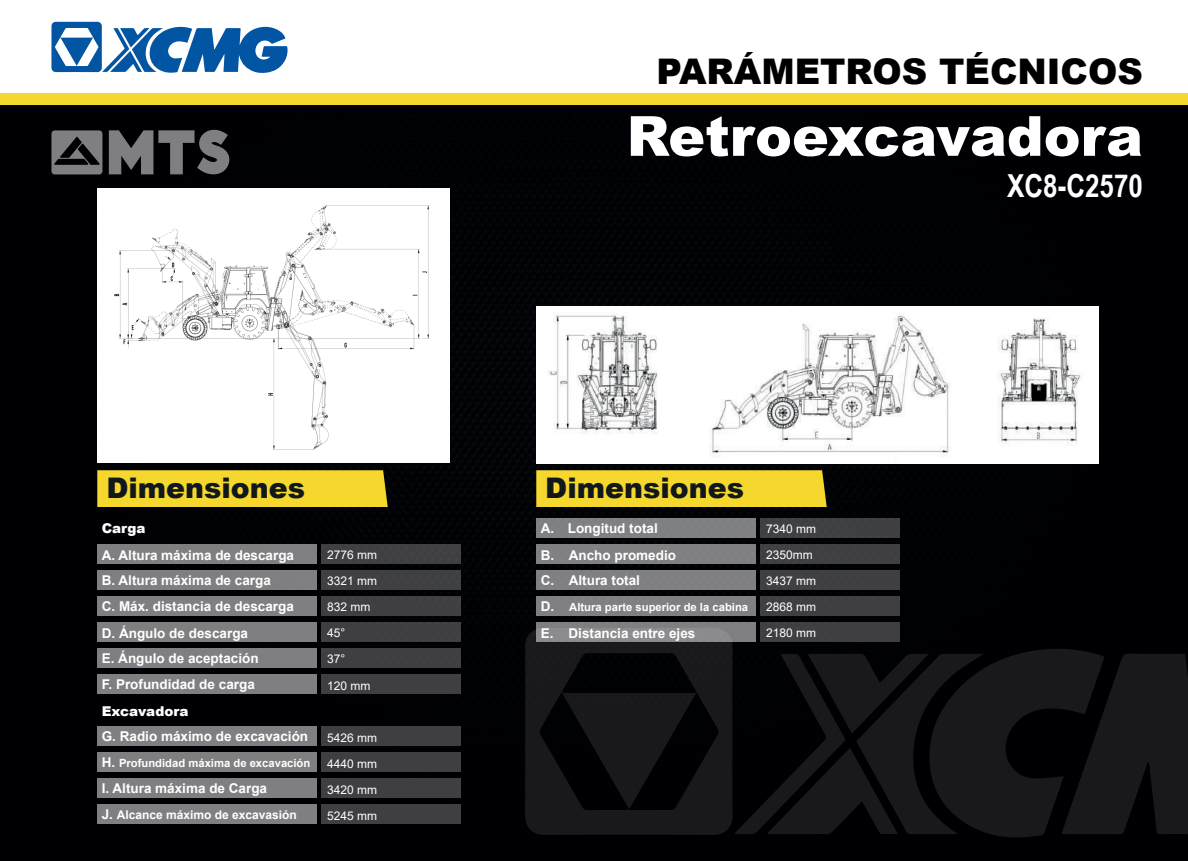
<style>
.page{position:relative;width:1188px;height:861px;background:#fff}
.page>*{position:absolute;margin:0;border:0;box-sizing:border-box;transform-origin:0 0}
.t1{font:900 55.2px "Arial";color:#fff}
.t2{font:900 35.25px "Arial";color:#000002}
.t3{font:700 31.65px "Arial Narrow";color:#fff}
.t4{font:900 28.35px "Arial";color:#11181b}
.t5{font:700 13.5px/26px "Arial";color:#fff}
.t6{font:900 13.5px "Arial";color:#fff}
.t7{font:12px/26px "Arial";color:#fff}
.t8{font:700 12px "Arial";color:#fff}
.t9{font:700 11.25px "Arial";color:#fff}
.s1{font-size:13.5px}
</style>
<div class="page">
<div style="left:0;top:104px;width:410px;height:756px;background:#000004"></div>
<div style="left:410px;top:104px;width:777px;height:756px;background:#000105"></div>
<svg style="left:525px;top:627px;width:208px;height:207px;background:#111115"></svg>
<svg style="left:734px;top:646px;width:454px;height:192px;background:#0f0f13"></svg>
<div style="left:0;top:41px;width:1188px;height:63px;background:#f6d72d"></div>
<div style="left:0;top:0;width:1188px;height:93px;background:#fff"></div>
<svg style="left:51px;top:22px;width:237px;height:51px"></svg>
<div style="left:97px;top:648px;width:220px;height:19px;background:#7f7f81"></div>
<div style="left:321px;top:544px;width:139px;height:19px;background:#3f4043"></div>
<div style="left:321px;top:570px;width:139px;height:19px;background:#3f4042"></div>
<div style="left:321px;top:596px;width:139px;height:19px;background:#3f3f42"></div>
<div style="left:97px;top:470px;width:291px;height:37px;background:#f6d72d"></div>
<div style="left:97px;top:544px;width:220px;height:19px;background:#7f7f81"></div>
<div style="left:97px;top:570px;width:220px;height:19px;background:#7f7f81"></div>
<div style="left:97px;top:596px;width:220px;height:19px;background:#7f7f81"></div>
<div style="left:97px;top:622px;width:220px;height:19px;background:#7f7f81"></div>
<div style="left:321px;top:622px;width:139px;height:19px;background:#3f3f42"></div>
<div style="left:321px;top:648px;width:139px;height:19px;background:#3f3f42"></div>
<div style="left:97px;top:674px;width:220px;height:19px;background:#7f7f81"></div>
<div style="left:97px;top:726px;width:220px;height:19px;background:#7f7f81"></div>
<div style="left:97px;top:752px;width:220px;height:19px;background:#7f7f81"></div>
<div style="left:321px;top:674px;width:139px;height:19px;background:#3f3f42"></div>
<div style="left:321px;top:726px;width:139px;height:19px;background:#3f3f42"></div>
<div style="left:321px;top:752px;width:139px;height:19px;background:#3f3f42"></div>
<div style="left:97px;top:778px;width:220px;height:19px;background:#7f7f81"></div>
<div style="left:97px;top:804px;width:220px;height:19px;background:#7f7f81"></div>
<div style="left:321px;top:778px;width:139px;height:19px;background:#3f3f42"></div>
<div style="left:321px;top:804px;width:139px;height:19px;background:#3f3f42"></div>
<div style="left:760px;top:518px;width:139px;height:19px;background:#3f4043"></div>
<div style="left:760px;top:544px;width:139px;height:19px;background:#3f4042"></div>
<div style="left:760px;top:570px;width:139px;height:19px;background:#3f3f42"></div>
<div style="left:760px;top:596px;width:139px;height:19px;background:#3f3f42"></div>
<div style="left:536px;top:470px;width:290px;height:37px;background:#f6d72d"></div>
<div style="left:536px;top:518px;width:219px;height:19px;background:#808082"></div>
<div style="left:536px;top:544px;width:219px;height:19px;background:#7f8082"></div>
<div style="left:536px;top:570px;width:219px;height:19px;background:#7f8082"></div>
<div style="left:536px;top:596px;width:219px;height:19px;background:#7f8082"></div>
<div style="left:536px;top:622px;width:219px;height:19px;background:#8b8b8d"></div>
<div style="left:760px;top:622px;width:139px;height:19px;background:#3f3f42"></div>
<svg style="left:109px;top:130px;width:120px;height:44px;background:#4f4f52"></svg>
<svg style="left:51px;top:130px;width:51px;height:44px;background:#5d5d5f"></svg>
<img style="left:536px;top:307px;width:563px;height:156px">
<img style="left:97px;top:188px;width:353px;height:274px">
<h3 class="t4" style="left:106px;top:467px;width:200px">Dimensiones</h3>
<p class="t6" style="left:102px;top:518px;width:45px">Carga</p>
<p class="t5" style="left:102px;top:542px;width:194px">A. Altura máxima de descarga<br>B. Altura máxima de carga<br>C. Máx. distancia de descarga<br>D. Ángulo de descarga</p>
<p class="t5" style="left:102px;top:645px;width:158px">E. Ángulo de aceptación</p>
<p class="t5" style="left:102px;top:671px;width:155px">F. Profundidad de carga</p>
<p class="t6" style="left:102px;top:701px;width:88px">Excavadora</p>
<p class="t5" style="left:102px;top:722px;width:208px">G. Radio máximo de excavación</p>
<p class="t9" style="left:102px;top:754px;width:210px"><span class="s1">H.</span> Profundidad máxima de excavación</p>
<p class="t5" style="left:102px;top:774px;width:167px">I. Altura máxima de Carga</p>
<p class="t8" style="left:102px;top:805px;width:197px"><span class="s1">J.</span> Alcance máximo de excavasión</p>
<p class="t7" style="left:327px;top:541px;width:52px">2776 mm</p>
<p class="t7" style="left:327px;top:568px;width:52px">3321 mm<br>832 mm<br>45°<br>37°</p>
<p class="t7" style="left:327px;top:672px;width:45px">120 mm</p>
<p class="t7" style="left:327px;top:724px;width:52px">5426 mm<br>4440 mm</p>
<p class="t7" style="left:327px;top:776px;width:52px">3420 mm<br>5245 mm</p>
<h2 class="t2" style="left:656px;top:45px;width:488px">PARÁMETROS TÉCNICOS</h2>
<h1 class="t1" style="left:626px;top:96px;width:518px">Retroexcavadora</h1>
<h3 class="t3" style="left:1007px;top:162px;width:137px">XC8-C2570</h3>
<h3 class="t4" style="left:545px;top:467px;width:200px">Dimensiones</h3>
<p class="t5" style="left:541px;top:514px;width:137px;line-height:27.3px">A. Longitud total<br>B. Ancho promedio</p>
<p class="t5" style="left:541px;top:567px;width:101px">C. Altura total</p>
<p class="t9" style="left:541px;top:599px;width:209px"><span class="s1">D.</span> Altura parte superior de la cabina</p>
<p class="t5" style="left:541px;top:620px;width:156px">E. Distancia entre ejes</p>
<p class="t7" style="left:766px;top:515px;width:52px">7340 mm<br>2350mm</p>
<p class="t7" style="left:766px;top:568px;width:52px;text-align:justify">3437 mm 2868 mm 2180 mm</p>
</div>
